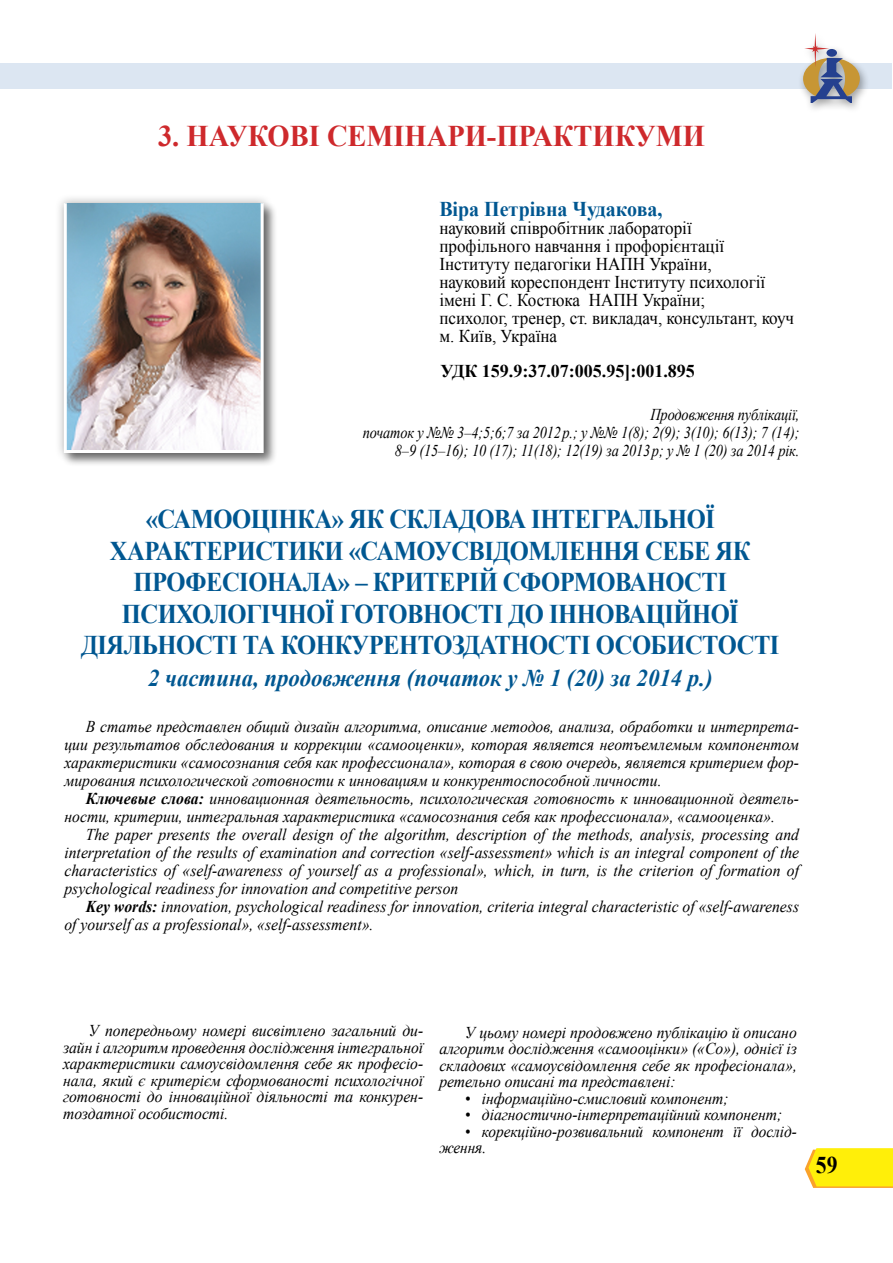
<style>
.page{position:relative;width:893px;height:1263px;background:#fff}
.page>*{position:absolute;margin:0;border:0;box-sizing:border-box;transform-origin:0 0}
.t1{font:700 30px "Times New Roman";color:#ce292c;scale:.95 1}
.t2{font:700 27px "Times New Roman";letter-spacing:-.02em;color:#005791;scale:.91 1}
.t3{font:italic 700 24px "Times New Roman";color:#005791;scale:.95 1}
.t4{font:700 24px "Times New Roman";color:#000;scale:.9 1}
.t5{font:700 21px "Times New Roman";color:#005791;scale:.95 1}
.t6{font:18px/18px "Times New Roman";color:#000;scale:.95 1}
.t7{font:700 18px "Times New Roman";color:#000}
.t8{font:italic 16.5px/18px "Times New Roman";color:#000;text-align:justify;scale:.95 1}
.t9{font:italic 16.5px/18px "Times New Roman";color:#000;text-align:right;scale:.87 1}
.t10{font:italic 16.5px/16.5px "Times New Roman";color:#000;scale:.93 1}
.s1{font-weight:700}
</style>
<div class="page">
<div style="left:0;top:63px;width:891px;height:26px;background:#dce6f2"></div>
<svg style="left:805px;top:1148px;width:88px;height:40px;background:#feea18"></svg>
<div style="left:797px;top:31px;width:73px;height:83px;background:#000;opacity:.37"></div>
<svg style="left:803px;top:33px;width:57px;height:69px"></svg>
<div style="left:62px;top:201px;width:216px;height:266px;background:#000;opacity:.5"></div>
<div style="left:54px;top:193px;width:219px;height:270px;background:#000;opacity:.3"></div>
<img style="left:68px;top:206px;width:192px;height:243px">
<div style="left:64px;top:202px;width:200px;height:251px;border:3px solid #fff"></div>
<h1 class="t1" style="left:158px;top:115px;width:577px">3. НАУКОВІ СЕМІНАРИ-ПРАКТИКУМИ</h1>
<p class="t5" style="left:439px;top:194px;width:236px">Віра Петрівна Чудакова,</p>
<p class="t6" style="left:439px;top:219px;width:375px">науковий співробітник лабораторії<br>профільного навчання і профорієнтації Інституту педагогіки НАПН України,<br>науковий кореспондент Інституту психології імені Г. С. Костюка НАПН України;<br>психолог, тренер, ст. викладач, консультант, коуч м. Київ, Україна</p>
<p class="t7" style="left:441px;top:358px;width:256px">УДК 159.9:37.07:005.95]:001.895</p>
<p class="t9" style="left:363px;top:405px;width:503px">Продовження публікації,<br>початок у №№ 3–4;5;6;7 за 2012р.; у №№ 1(8); 2(9); 3(10); 6(13); 7 (14);<br>8–9 (15–16); 10 (17); 11(18); 12(19) за 2013р; у № 1 (20) за 2014 рік.</p>
<h2 class="t2" style="left:146px;top:501px;width:51px">«Самооцінка</h2>
<h2 class="t2" style="left:332px;top:501px;width:83px">» як складова</h2>
<h2 class="t2" style="left:531px;top:501px;width:18px">інтегральної</h2>
<h2 class="t2" style="left:110px;top:532px;width:20px">характеристики</h2>
<h2 class="t2" style="left:349px;top:532px;width:34px">«самоусвідомлення</h2>
<h2 class="t2" style="left:645px;top:532px;width:19px">себе</h2>
<h2 class="t2" style="left:716px;top:532px;width:21px">як</h2>
<h2 class="t2" style="left:134px;top:564px;width:20px">професіонала</h2>
<h2 class="t2" style="left:338px;top:564px;width:56px">» – критері</h2>
<h2 class="t2" style="left:479px;top:564px;width:47px">Й сформованості</h2>
<h2 class="t2" style="left:122px;top:595px;width:19px">психологічної</h2>
<h2 class="t2" style="left:340px;top:595px;width:19px">готовності</h2>
<h2 class="t2" style="left:508px;top:595px;width:63px">до інноваційної</h2>
<h2 class="t2" style="left:81px;top:627px;width:19px">діяльності</h2>
<h2 class="t2" style="left:243px;top:627px;width:61px">ТА конкурент</h2>
<h2 class="t2" style="left:433px;top:627px;width:198px">ОЗДАТНОСТІ особистості</h2>
<h3 class="t3" style="left:148px;top:661px;width:596px">2 частина, продовження (початок у № 1 (20) за 2014 р.)</h3>
<p class="t8" style="left:64px;top:717px;width:775px;text-indent:21px">В статье представлен общий дизайн алгоритма, описание методов, анализа, обработки и интерпрета&shy;ции результатов обследования и коррекции «самооценки», которая является неотъемлемым компонентом характеристики «самосознания себя как профессионала», которая в свою очередь, является критерием фор&shy;мирования психологической готовности к инновациям и конкурентоспособной личности.</p>
<p class="t8" style="left:64px;top:789px;width:775px;text-indent:21px"><span class="s1">Ключевые слова:</span> инновационная деятельность, психологическая готовность к инновационной деятель&shy;ности, критерии, интегральная характеристика «самосознания себя как профессионала», «самооценка».</p>
<p class="t8" style="left:64px;top:825px;width:775px;text-indent:21px">The paper presents the overall design of the algorithm, description of the methods, analysis, processing and interpretation of the results of examination and correction «self-assessment» which is an integral component of the characteristics of «self-awareness of yourself as a professional», which, in turn, is the criterion of formation of psychological readiness for innovation and competitive person</p>
<p class="t8" style="left:64px;top:897px;width:775px;text-indent:21px"><span class="s1">Key words:</span> innovation, psychological readiness for innovation, criteria integral characteristic of «self-awareness of yourself as a professional», «self-assessment».</p>
<p class="t8" style="left:63px;top:1022px;width:381px;line-height:16.5px;text-indent:26px">У попередньому номері висвітлено загальний ди&shy;зайн і алгоритм проведення дослідження інтегральної характеристики самоусвідомлення себе як професіо&shy;нала, який є критерієм сформованості психологічної готовності до інноваційної діяльності та конкурен&shy;тоздатної особистості.</p>
<p class="t8" style="left:439px;top:1023px;width:378px;line-height:16.5px;text-indent:26px">У цьому номері продовжено публікацію й описано алгоритм дослідження «самооцінки» («Со»), однієї із складових «самоусвідомлення себе як професіонала», ретельно описані та представлені:</p>
<p class="t8" style="left:465px;top:1089px;width:279px">• інформаційно-смисловий компонент;</p>
<p class="t8" style="left:465px;top:1105px;width:336px">• діагностично-інтерпретаційний компонент;</p>
<p class="t10" style="left:439px;top:1122px;width:386px;text-indent:26px">• корекційно-розвивальний компонент її дослід&shy;ження.</p>
<h3 class="t4" style="left:816px;top:1148px;width:26px">59</h3>
</div>
